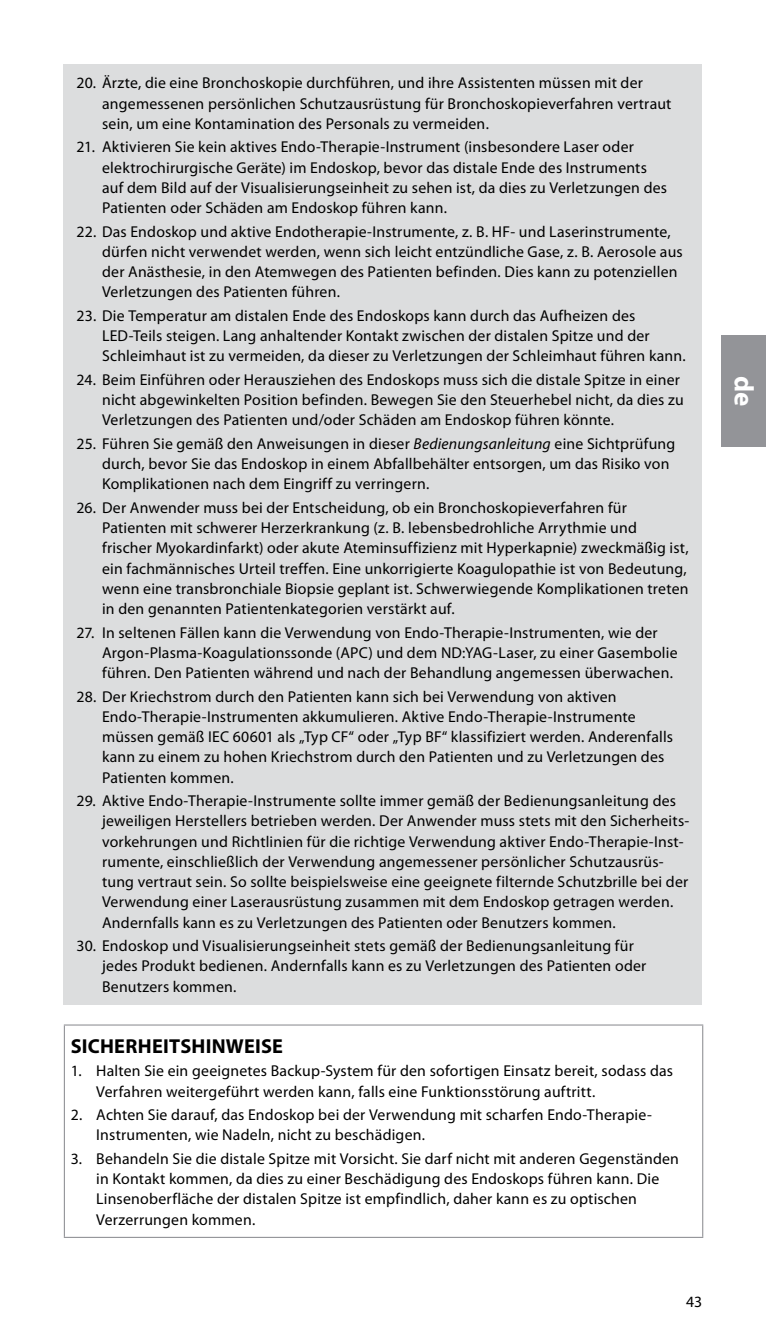
<style>
.page{position:relative;width:766px;height:1340px;background:#fff}
.page>*{position:absolute;margin:0;border:0;box-sizing:border-box;transform-origin:0 0}
.t1{font:700 27px "Myriad Pro";color:#fff}
.t2{font:700 20.25px "Myriad Pro";letter-spacing:.01em;color:#000}
.t3{font:15.75px/20.2px "Myriad Pro";letter-spacing:.015em;color:#000}
.s1{font-style:italic}
</style>
<div class="page">
<div style="left:721px;top:335px;width:44px;height:111px;background:#939498"></div>
<div style="left:64px;top:64px;width:638px;height:940px;background:#dcddde"></div>
<hr style="left:64px;top:1024px;width:639px;height:1px;background:#939498">
<hr style="left:64px;top:1025px;width:1px;height:211px;background:#939498">
<hr style="left:702px;top:1025px;width:1px;height:211px;background:#939498">
<hr style="left:64px;top:1236px;width:639px;height:1px;background:#939498">
<p class="t3" style="left:102px;top:73px;width:570px;text-indent:-26px">20. Ärzte, die eine Bronchoskopie durchführen, und ihre Assistenten müssen mit der angemessenen persönlichen Schutzausrüstung für Bronchoskopieverfahren vertraut sein, um eine Kontamination des Personals zu vermeiden.</p>
<p class="t3" style="left:102px;top:137px;width:566px;text-indent:-26px">21. Aktivieren Sie kein aktives Endo-Therapie-Instrument (insbesondere Laser oder elektrochirurgische Geräte) im Endoskop, bevor das distale Ende des Instruments auf dem Bild auf der Visualisierungseinheit zu sehen ist, da dies zu Verletzungen des Patienten oder Schäden am Endoskop führen kann.</p>
<p class="t3" style="left:102px;top:221px;width:582px;text-indent:-26px">22. Das Endoskop und aktive Endotherapie-Instrumente, z. B. HF- und Laserinstrumente, dürfen nicht verwendet werden, wenn sich leicht entzündliche Gase, z. B. Aerosole aus der Anästhesie, in den Atemwegen des Patienten befinden. Dies kann zu potenziellen Verletzungen des Patienten führen.</p>
<p class="t3" style="left:102px;top:306px;width:585px;text-indent:-26px">23. Die Temperatur am distalen Ende des Endoskops kann durch das Aufheizen des<br>LED-Teils steigen. Lang anhaltender Kontakt zwischen der distalen Spitze und der<br>Schleimhaut ist zu vermeiden, da dieser zu Verletzungen der Schleimhaut führen kann.</p>
<p class="t3" style="left:102px;top:370px;width:583px;text-indent:-25px">24. Beim Einführen oder Herausziehen des Endoskops muss sich die distale Spitze in einer nicht abgewinkelten Position befinden. Bewegen Sie den Steuerhebel nicht, da dies zu<br>Verletzungen des Patienten und/oder Schäden am Endoskop führen könnte.</p>
<p class="t3" style="left:102px;top:433px;width:574px;text-indent:-26px">25. Führen Sie gemäß den Anweisungen in dieser <span class="s1">Bedienungsanleitung</span> eine Sichtprüfung durch, bevor Sie das Endoskop in einem Abfallbehälter entsorgen, um das Risiko von<br>Komplikationen nach dem Eingriff zu verringern.</p>
<p class="t3" style="left:102px;top:497px;width:588px;text-indent:-25px">26. Der Anwender muss bei der Entscheidung, ob ein Bronchoskopieverfahren für Patienten mit schwerer Herzerkrankung (z. B. lebensbedrohliche Arrythmie und frischer Myokardinfarkt) oder akute Ateminsuffizienz mit Hyperkapnie) zweckmäßig ist, ein fachmännisches Urteil treffen. Eine unkorrigierte Koagulopathie ist von Bedeutung, wenn eine transbronchiale Biopsie geplant ist. Schwerwiegende Komplikationen treten in den genannten Patientenkategorien verstärkt auf.</p>
<p class="t3" style="left:102px;top:622px;width:576px;text-indent:-26px">27. In seltenen Fällen kann die Verwendung von Endo-Therapie-Instrumenten, wie der<br>Argon-Plasma-Koagulationssonde (APC) und dem ND:YAG-Laser, zu einer Gasembolie führen. Den Patienten während und nach der Behandlung angemessen überwachen.</p>
<p class="t3" style="left:102px;top:686px;width:572px;text-indent:-26px">28. Der Kriechstrom durch den Patienten kann sich bei Verwendung von aktiven Endo-Therapie-Instrumenten akkumulieren. Aktive Endo-Therapie-Instrumente müssen gemäß IEC 60601 als „Typ CF“ oder „Typ BF“ klassifiziert werden. Anderenfalls kann zu einem zu hohen Kriechstrom durch den Patienten und zu Verletzungen des Patienten kommen.</p>
<p class="t3" style="left:102px;top:791px;width:588px;text-indent:-26px">29. Aktive Endo-Therapie-Instrumente sollte immer gemäß der Bedienungsanleitung des jeweiligen Herstellers betrieben werden. Der Anwender muss stets mit den Sicherheits&shy;vorkehrungen und Richtlinien für die richtige Verwendung aktiver Endo-Therapie-Inst&shy;rumente, einschließlich der Verwendung angemessener persönlicher Schutzausrüs&shy;tung vertraut sein. So sollte beispielsweise eine geeignete filternde Schutzbrille bei der Verwendung einer Laserausrüstung zusammen mit dem Endoskop getragen werden.<br>Andernfalls kann es zu Verletzungen des Patienten oder Benutzers kommen.</p>
<p class="t3" style="left:102px;top:936px;width:545px;text-indent:-26px">30. Endoskop und Visualisierungseinheit stets gemäß der Bedienungsanleitung für jedes Produkt bedienen. Andernfalls kann es zu Verletzungen des Patienten oder<br>Benutzers kommen.</p>
<p class="t2" style="left:71px;top:1032px;width:214px">SICHERHEITSHINWEISE</p>
<p class="t3" style="left:96px;top:1061px;width:578px;text-indent:-26px">1. Halten Sie ein geeignetes Backup-System für den sofortigen Einsatz bereit, sodass das<br>Verfahren weitergeführt werden kann, falls eine Funktionsstörung auftritt.</p>
<p class="t3" style="left:96px;top:1105px;width:557px;text-indent:-26px">2. Achten Sie darauf, das Endoskop bei der Verwendung mit scharfen Endo-Therapie-<br>Instrumenten, wie Nadeln, nicht zu beschädigen.</p>
<p class="t3" style="left:96px;top:1148px;width:584px;text-indent:-26px">3. Behandeln Sie die distale Spitze mit Vorsicht. Sie darf nicht mit anderen Gegenständen in Kontakt kommen, da dies zu einer Beschädigung des Endoskops führen kann. Die Linsenoberfläche der distalen Spitze ist empfindlich, daher kann es zu optischen Verzerrungen kommen.</p>
<p class="t3" style="left:686px;top:1291px;width:18px">43</p>
<h1 class="t1" style="left:761px;top:375px;width:32px;rotate:90deg">de</h1>
</div>
